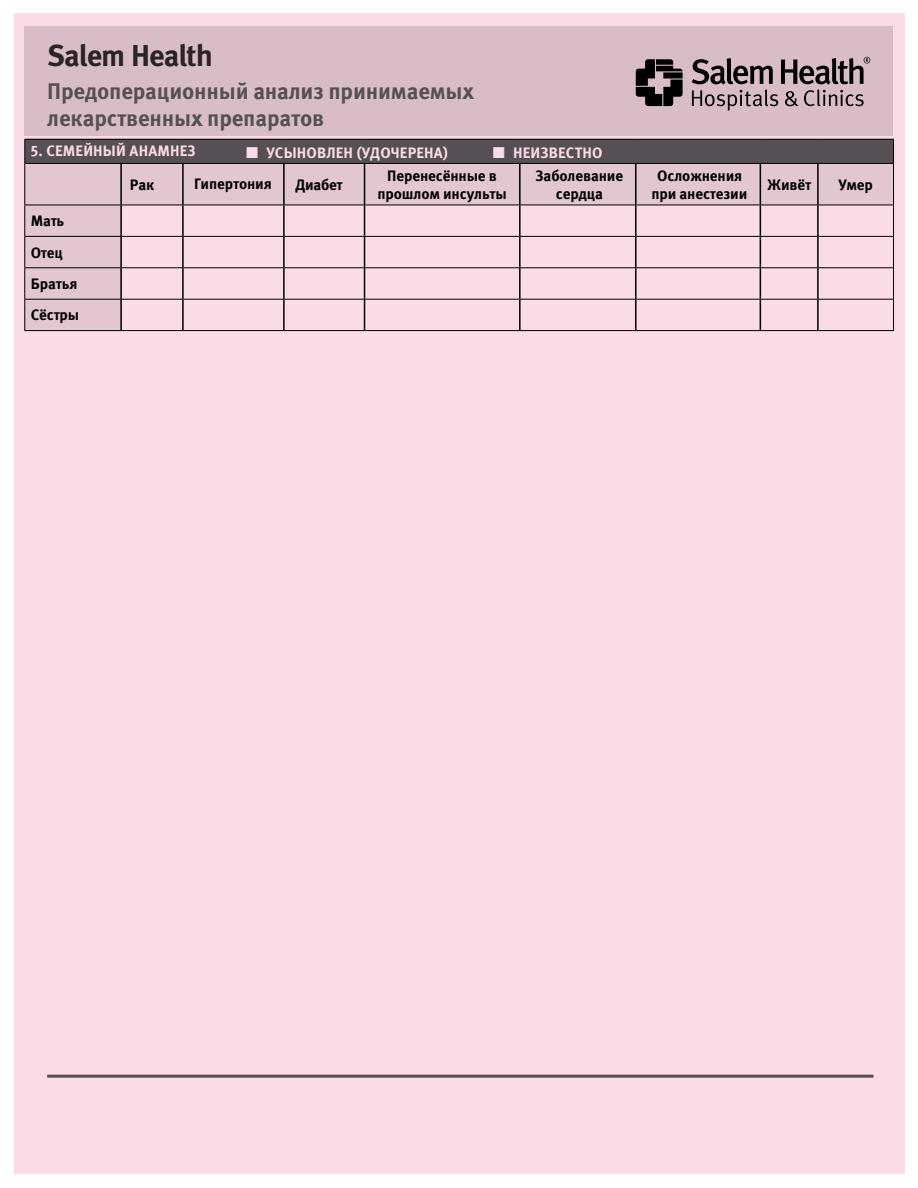
<style>
.page{position:relative;width:918px;height:1188px;background:#fff}
.page>*{position:absolute;margin:0;border:0;box-sizing:border-box;transform-origin:0 0}
.t1{font:700 30.15px "Meta Pro";letter-spacing:-.035em;color:#2c2a27}
.t2{font:700 22.65px/27.2px "Meta Pro";letter-spacing:-.01em;color:#585e60}
.t3{font:700 15.15px/31.3px "Meta Pro";letter-spacing:-.01em;color:#000;text-align:center}
.t4{font:700 15.15px "Meta Pro";letter-spacing:.01em;color:#fff}
</style>
<div class="page">
<div style="left:14px;top:14px;width:891px;height:1160px;background:#fbdbe6"></div>
<div style="left:24px;top:26px;width:869px;height:110px;background:#d8bdc8"></div>
<hr style="left:47px;top:1075px;width:827px;height:3px;background:#585e60">
<svg style="left:692px;top:57px;width:178px;height:54px"></svg>
<svg style="left:636px;top:59px;width:47px;height:47px"></svg>
<div style="left:25px;top:139px;width:869px;height:24px;background:#565056"></div>
<svg style="left:25px;top:164px;width:868px;height:166px"></svg>
<hr style="left:120px;top:164px;width:2px;height:41px;background:#000">
<hr style="left:182px;top:164px;width:2px;height:41px;background:#000">
<hr style="left:283px;top:164px;width:2px;height:41px;background:#000">
<hr style="left:364px;top:164px;width:1px;height:41px;background:#000">
<hr style="left:519px;top:164px;width:2px;height:41px;background:#000">
<hr style="left:635px;top:164px;width:2px;height:41px;background:#000">
<hr style="left:760px;top:164px;width:1px;height:41px;background:#000">
<hr style="left:817px;top:164px;width:2px;height:41px;background:#000">
<hr style="left:120px;top:205px;width:2px;height:31px;background:#000">
<hr style="left:182px;top:205px;width:2px;height:31px;background:#000">
<hr style="left:283px;top:205px;width:2px;height:31px;background:#000">
<hr style="left:364px;top:205px;width:1px;height:31px;background:#000">
<hr style="left:519px;top:205px;width:2px;height:31px;background:#000">
<hr style="left:635px;top:205px;width:2px;height:31px;background:#000">
<hr style="left:760px;top:205px;width:1px;height:31px;background:#000">
<hr style="left:817px;top:205px;width:2px;height:31px;background:#000">
<hr style="left:120px;top:237px;width:2px;height:30px;background:#000">
<hr style="left:182px;top:237px;width:2px;height:30px;background:#000">
<hr style="left:283px;top:237px;width:2px;height:30px;background:#000">
<hr style="left:364px;top:237px;width:1px;height:30px;background:#000">
<hr style="left:519px;top:237px;width:2px;height:30px;background:#000">
<hr style="left:635px;top:237px;width:2px;height:30px;background:#000">
<hr style="left:760px;top:237px;width:1px;height:30px;background:#000">
<hr style="left:817px;top:237px;width:2px;height:30px;background:#000">
<hr style="left:120px;top:268px;width:2px;height:31px;background:#000">
<hr style="left:182px;top:268px;width:2px;height:31px;background:#000">
<hr style="left:283px;top:268px;width:2px;height:31px;background:#000">
<hr style="left:364px;top:268px;width:1px;height:31px;background:#000">
<hr style="left:519px;top:268px;width:2px;height:31px;background:#000">
<hr style="left:635px;top:268px;width:2px;height:31px;background:#000">
<hr style="left:760px;top:268px;width:1px;height:31px;background:#000">
<hr style="left:817px;top:268px;width:2px;height:31px;background:#000">
<hr style="left:120px;top:300px;width:2px;height:30px;background:#000">
<hr style="left:182px;top:300px;width:2px;height:30px;background:#000">
<hr style="left:283px;top:300px;width:2px;height:30px;background:#000">
<hr style="left:364px;top:300px;width:1px;height:30px;background:#000">
<hr style="left:519px;top:300px;width:2px;height:30px;background:#000">
<hr style="left:635px;top:300px;width:2px;height:30px;background:#000">
<hr style="left:760px;top:300px;width:1px;height:30px;background:#000">
<hr style="left:817px;top:300px;width:2px;height:30px;background:#000">
<hr style="left:24px;top:164px;width:1px;height:41px;background:#000">
<hr style="left:893px;top:164px;width:1px;height:41px;background:#000">
<hr style="left:24px;top:205px;width:97px;height:1px;background:#000">
<hr style="left:24px;top:205px;width:1px;height:31px;background:#000">
<hr style="left:121px;top:205px;width:62px;height:1px;background:#000">
<hr style="left:183px;top:205px;width:101px;height:1px;background:#000">
<hr style="left:284px;top:205px;width:81px;height:1px;background:#000">
<hr style="left:365px;top:205px;width:155px;height:1px;background:#000">
<hr style="left:520px;top:205px;width:116px;height:1px;background:#000">
<hr style="left:636px;top:205px;width:124px;height:1px;background:#000">
<hr style="left:760px;top:205px;width:58px;height:1px;background:#000">
<hr style="left:818px;top:205px;width:76px;height:1px;background:#000">
<hr style="left:893px;top:205px;width:1px;height:31px;background:#000">
<hr style="left:24px;top:236px;width:97px;height:1px;background:#000">
<hr style="left:24px;top:237px;width:1px;height:30px;background:#000">
<hr style="left:121px;top:236px;width:62px;height:1px;background:#000">
<hr style="left:183px;top:236px;width:101px;height:1px;background:#000">
<hr style="left:284px;top:236px;width:81px;height:1px;background:#000">
<hr style="left:365px;top:236px;width:155px;height:1px;background:#000">
<hr style="left:520px;top:236px;width:116px;height:1px;background:#000">
<hr style="left:636px;top:236px;width:124px;height:1px;background:#000">
<hr style="left:760px;top:236px;width:58px;height:1px;background:#000">
<hr style="left:818px;top:236px;width:76px;height:1px;background:#000">
<hr style="left:893px;top:237px;width:1px;height:30px;background:#000">
<hr style="left:24px;top:267px;width:97px;height:1px;background:#000">
<hr style="left:24px;top:268px;width:1px;height:31px;background:#000">
<hr style="left:121px;top:267px;width:62px;height:1px;background:#000">
<hr style="left:183px;top:267px;width:101px;height:1px;background:#000">
<hr style="left:284px;top:267px;width:81px;height:1px;background:#000">
<hr style="left:365px;top:267px;width:155px;height:1px;background:#000">
<hr style="left:520px;top:267px;width:116px;height:1px;background:#000">
<hr style="left:636px;top:267px;width:124px;height:1px;background:#000">
<hr style="left:760px;top:267px;width:58px;height:1px;background:#000">
<hr style="left:818px;top:267px;width:76px;height:1px;background:#000">
<hr style="left:893px;top:268px;width:1px;height:31px;background:#000">
<hr style="left:24px;top:299px;width:97px;height:1px;background:#000">
<hr style="left:24px;top:300px;width:1px;height:30px;background:#000">
<hr style="left:121px;top:299px;width:62px;height:1px;background:#000">
<hr style="left:183px;top:299px;width:101px;height:1px;background:#000">
<hr style="left:284px;top:299px;width:81px;height:1px;background:#000">
<hr style="left:365px;top:299px;width:155px;height:1px;background:#000">
<hr style="left:520px;top:299px;width:116px;height:1px;background:#000">
<hr style="left:636px;top:299px;width:124px;height:1px;background:#000">
<hr style="left:760px;top:299px;width:58px;height:1px;background:#000">
<hr style="left:818px;top:299px;width:76px;height:1px;background:#000">
<hr style="left:893px;top:300px;width:1px;height:30px;background:#000">
<hr style="left:24px;top:330px;width:97px;height:1px;background:#000">
<hr style="left:121px;top:330px;width:62px;height:1px;background:#000">
<hr style="left:183px;top:330px;width:101px;height:1px;background:#000">
<hr style="left:284px;top:330px;width:81px;height:1px;background:#000">
<hr style="left:365px;top:330px;width:155px;height:1px;background:#000">
<hr style="left:520px;top:330px;width:116px;height:1px;background:#000">
<hr style="left:636px;top:330px;width:124px;height:1px;background:#000">
<hr style="left:760px;top:330px;width:58px;height:1px;background:#000">
<hr style="left:818px;top:330px;width:76px;height:1px;background:#000">
<hr style="left:24px;top:139px;width:97px;height:1px;background:#000">
<svg style="left:24px;top:140px;width:1px;height:23px"></svg>
<hr style="left:121px;top:139px;width:62px;height:1px;background:#000">
<hr style="left:183px;top:139px;width:101px;height:1px;background:#000">
<hr style="left:284px;top:139px;width:81px;height:1px;background:#000">
<hr style="left:365px;top:139px;width:155px;height:1px;background:#000">
<hr style="left:520px;top:139px;width:116px;height:1px;background:#000">
<hr style="left:636px;top:139px;width:124px;height:1px;background:#000">
<hr style="left:760px;top:139px;width:58px;height:1px;background:#000">
<hr style="left:818px;top:139px;width:76px;height:1px;background:#000">
<svg style="left:893px;top:140px;width:1px;height:23px"></svg>
<hr style="left:24px;top:163px;width:97px;height:1px;background:#000">
<hr style="left:121px;top:163px;width:62px;height:1px;background:#000">
<hr style="left:183px;top:163px;width:101px;height:1px;background:#000">
<hr style="left:284px;top:163px;width:81px;height:1px;background:#000">
<hr style="left:365px;top:163px;width:155px;height:1px;background:#000">
<hr style="left:520px;top:163px;width:116px;height:1px;background:#000">
<hr style="left:636px;top:163px;width:124px;height:1px;background:#000">
<hr style="left:760px;top:163px;width:58px;height:1px;background:#000">
<hr style="left:818px;top:163px;width:76px;height:1px;background:#000">
<h1 class="t1" style="left:47px;top:36px;width:167px">Salem Health</h1>
<h2 class="t2" style="left:47px;top:76px;width:428px">Предоперационный анализ принимаемых лекарственных препаратов</h2>
<p class="t4" style="left:31px;top:142px;width:166px">5. СЕМЕЙНЫЙ АНАМНЕЗ</p>
<p class="t4" style="left:266px;top:141px;width:183px">УСЫНОВЛЕН (УДОЧЕРЕНА)</p>
<p class="t4" style="left:513px;top:141px;width:91px">НЕИЗВЕСТНО</p>
<p class="t3" style="left:130px;top:168px;width:26px">Рак</p>
<p class="t3" style="left:194px;top:167px;width:79px">Гипертония</p>
<p class="t3" style="left:295px;top:168px;width:49px">Диабет</p>
<p class="t3" style="left:377px;top:165px;width:131px;line-height:18.1px">Перенесённые в прошлом инсульты</p>
<p class="t3" style="left:536px;top:165px;width:89px;line-height:18px">Заболевание сердца</p>
<p class="t3" style="left:651px;top:165px;width:97px;line-height:18px">Осложнения при анестезии</p>
<p class="t3" style="left:767px;top:168px;width:46px">Живёт</p>
<p class="t3" style="left:838px;top:168px;width:36px">Умер</p>
<p class="t3" style="left:31px;top:204px;width:50px;text-align:left">Мать<br>Отец<br>Братья<br>Сёстры</p>
</div>
